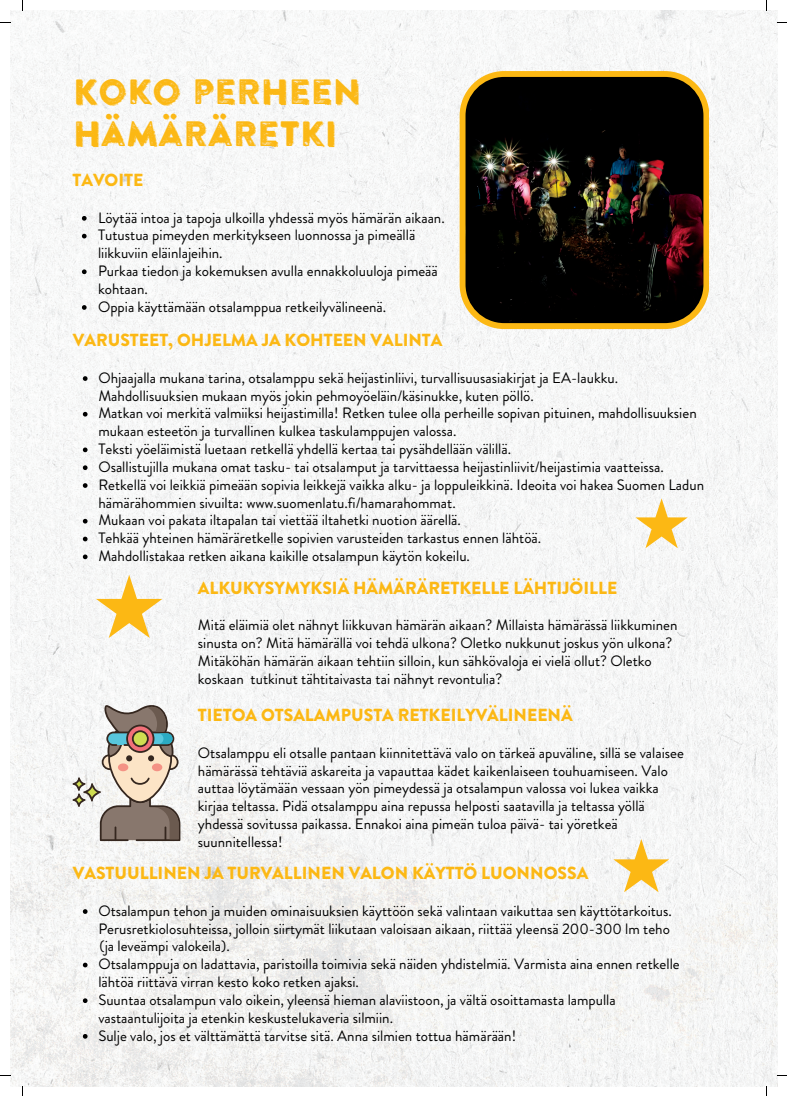
<style>
.page{position:relative;width:787px;height:1096px;background:#fff}
.page>*{position:absolute;margin:0;border:0;box-sizing:border-box;transform-origin:0 0}
.t1{font:35px/42.2px "Brandon Printed Double";color:#fcb814}
.t2{font:900 17.5px "Brandon Grotesque";color:#fcb814}
.t3{font:15px/17.9px "Brandon Grotesque";color:#000}
</style>
<div class="page">
<img style="left:10px;top:10px;width:767px;height:1076px">
<svg style="left:96px;top:574px;width:66px;height:64px"></svg>
<svg style="left:613px;top:838px;width:56px;height:54px"></svg>
<svg style="left:635px;top:498px;width:53px;height:50px"></svg>
<svg style="left:73px;top:697px;width:107px;height:144px"></svg>
<svg style="left:460px;top:71px;width:249px;height:258px;background:#291f0f"></svg>
<svg style="left:82px;top:216px;width:5px;height:5px"></svg>
<svg style="left:82px;top:234px;width:5px;height:4px"></svg>
<svg style="left:82px;top:269px;width:5px;height:5px"></svg>
<svg style="left:82px;top:305px;width:5px;height:5px"></svg>
<svg style="left:83px;top:376px;width:5px;height:5px"></svg>
<svg style="left:83px;top:412px;width:5px;height:4px"></svg>
<svg style="left:83px;top:447px;width:5px;height:5px"></svg>
<svg style="left:83px;top:465px;width:5px;height:5px"></svg>
<svg style="left:83px;top:483px;width:5px;height:5px"></svg>
<svg style="left:83px;top:519px;width:5px;height:4px"></svg>
<svg style="left:83px;top:536px;width:5px;height:5px"></svg>
<svg style="left:83px;top:554px;width:5px;height:5px"></svg>
<svg style="left:83px;top:909px;width:5px;height:4px"></svg>
<svg style="left:83px;top:962px;width:5px;height:5px"></svg>
<svg style="left:83px;top:998px;width:5px;height:4px"></svg>
<svg style="left:83px;top:1033px;width:5px;height:5px"></svg>
<p class="t1" style="left:73px;top:70px;width:289px">KOKO PERHEEN<br>HÄMÄRÄRETKI</p>
<p class="t2" style="left:73px;top:167px;width:72px">TAVOITE</p>
<p class="t3" style="left:98px;top:208px;width:348px">Löytää intoa ja tapoja ulkoilla yhdessä myös hämärän aikaan.</p>
<p class="t3" style="left:98px;top:226px;width:319px">Tutustua pimeyden merkitykseen luonnossa ja pimeällä liikkuviin eläinlajeihin.</p>
<p class="t3" style="left:98px;top:262px;width:341px">Purkaa tiedon ja kokemuksen avulla ennakkoluuloja pimeää kohtaan.</p>
<p class="t3" style="left:98px;top:298px;width:290px">Oppia käyttämään otsalamppua retkeilyvälineenä.</p>
<p class="t2" style="left:73px;top:328px;width:371px">VARUSTEET, OHJELMA JA KOHTEEN VALINTA</p>
<p class="t3" style="left:98px;top:369px;width:521px">Ohjaajalla mukana tarina, otsalamppu sekä heijastinliivi, turvallisuusasiakirjat ja EA-laukku.<br>Mahdollisuuksien mukaan myös jokin pehmoyöeläin/käsinukke, kuten pöllö.</p>
<p class="t3" style="left:98px;top:404px;width:600px">Matkan voi merkitä valmiiksi heijastimilla! Retken tulee olla perheille sopivan pituinen, mahdollisuuksien mukaan esteetön ja turvallinen kulkea taskulamppujen valossa.</p>
<p class="t3" style="left:98px;top:440px;width:414px">Teksti yöeläimistä luetaan retkellä yhdellä kertaa tai pysähdellään välillä.</p>
<p class="t3" style="left:98px;top:458px;width:567px">Osallistujilla mukana omat tasku- tai otsalamput ja tarvittaessa heijastinliivit/heijastimia vaatteissa.</p>
<p class="t3" style="left:98px;top:476px;width:607px">Retkellä voi leikkiä pimeään sopivia leikkejä vaikka alku- ja loppuleikkinä. Ideoita voi hakea Suomen Ladun hämärähommien sivuilta: www.suomenlatu.fi/hamarahommat.</p>
<p class="t3" style="left:98px;top:511px;width:364px">Mukaan voi pakata iltapalan tai viettää iltahetki nuotion äärellä.</p>
<p class="t3" style="left:98px;top:529px;width:444px">Tehkää yhteinen hämäräretkelle sopivien varusteiden tarkastus ennen lähtöä.</p>
<p class="t3" style="left:98px;top:547px;width:373px">Mahdollistakaa retken aikana kaikille otsalampun käytön kokeilu.</p>
<p class="t2" style="left:198px;top:575px;width:421px">ALKUKYSYMYKSIÄ HÄMÄRÄRETKELLE LÄHTIJÖILLE</p>
<p class="t3" style="left:198px;top:616px;width:481px">Mitä eläimiä olet nähnyt liikkuvan hämärän aikaan? Millaista hämärässä liikkuminen sinusta on? Mitä hämärällä voi tehdä ulkona? Oletko nukkunut joskus yön ulkona?<br>Mitäköhän hämärän aikaan tehtiin silloin, kun sähkövaloja ei vielä ollut? Oletko koskaan tutkinut tähtitaivasta tai nähnyt revontulia?</p>
<p class="t2" style="left:198px;top:702px;width:376px">TIETOA OTSALAMPUSTA RETKEILYVÄLINEENÄ</p>
<p class="t3" style="left:198px;top:743px;width:487px">Otsalamppu eli otsalle pantaan kiinnitettävä valo on tärkeä apuväline, sillä se valaisee hämärässä tehtäviä askareita ja vapauttaa kädet kaikenlaiseen touhuamiseen. Valo auttaa löytämään vessaan yön pimeydessä ja otsalampun valossa voi lukea vaikka kirjaa teltassa. Pidä otsalamppu aina repussa helposti saatavilla ja teltassa yöllä yhdessä sovitussa paikassa. Ennakoi aina pimeän tuloa päivä- tai yöretkeä suunnitellessa!</p>
<p class="t2" style="left:73px;top:860px;width:517px">VASTUULLINEN JA TURVALLINEN VALON KÄYTTÖ LUONNOSSA</p>
<p class="t3" style="left:98px;top:901px;width:575px">Otsalampun tehon ja muiden ominaisuuksien käyttöön sekä valintaan vaikuttaa sen käyttötarkoitus.<br>Perusretkiolosuhteissa, jolloin siirtymät liikutaan valoisaan aikaan, riittää yleensä 200-300 lm teho</p>
<p class="t3" style="left:98px;top:955px;width:583px">Otsalamppuja on ladattavia, paristoilla toimivia sekä näiden yhdistelmiä. Varmista aina ennen retkelle lähtöä riittävä virran kesto koko retken ajaksi.</p>
<p class="t3" style="left:98px;top:990px;width:519px">Suuntaa otsalampun valo oikein, yleensä hieman alaviistoon, ja vältä osoittamasta lampulla vastaantulijoita ja etenkin keskustelukaveria silmiin.</p>
<p class="t3" style="left:98px;top:1026px;width:419px">Sulje valo, jos et välttämättä tarvitse sitä. Anna silmien tottua hämärään!</p>
<p class="t3" style="left:99px;top:937px;width:132px">(ja leveämpi valokeila).</p>
</div>
